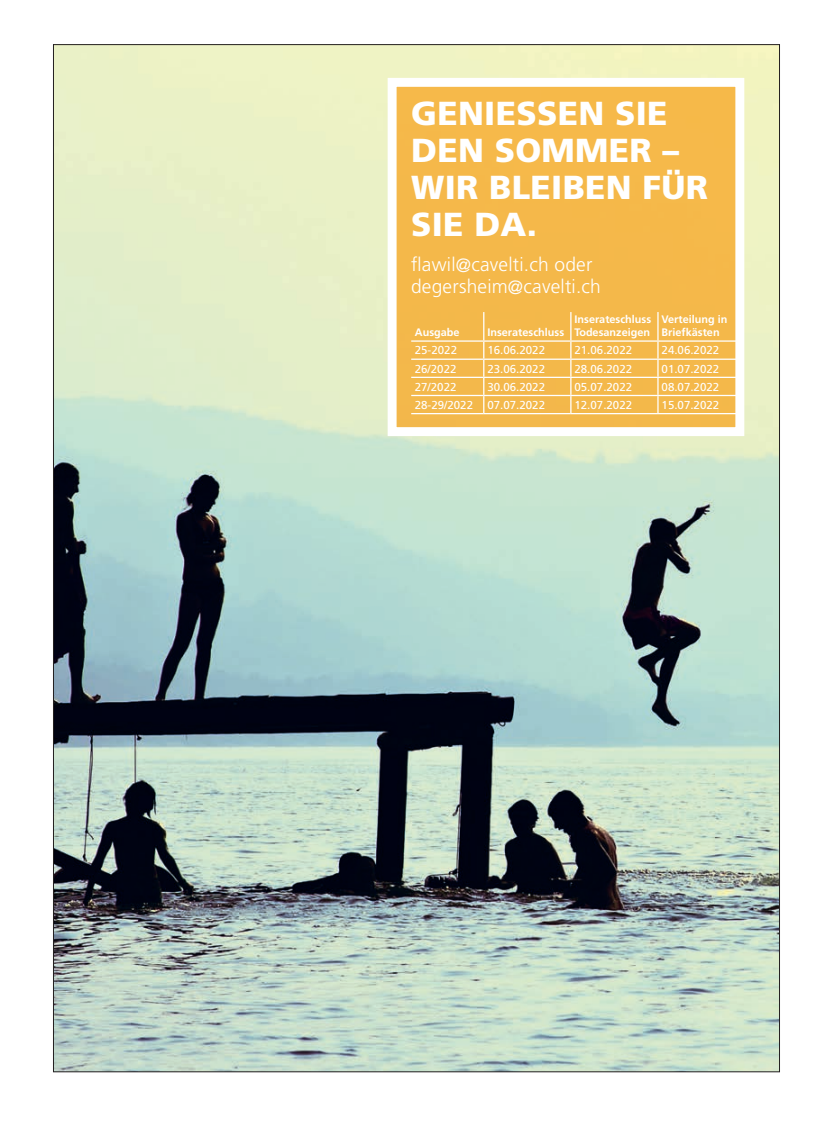
<style>
.page{position:relative;width:833px;height:1134px;background:#fff}
.page>*{position:absolute;margin:0;border:0;box-sizing:border-box;transform-origin:0 0}
.t1{font:900 33.25px/37.1px "Frutiger LT Std";letter-spacing:.01em;color:#fff}
.t2{font:300 19.25px/21.8px "Frutiger LT Std";letter-spacing:.01em;color:#fff}
.t3{font:11.5px "Frutiger LT Std";color:#fff}
.t4{font:700 10.88px/13px "Frutiger LT Std";color:#fff}
</style>
<div class="page">
<img style="left:55px;top:46px;width:723px;height:1024px">
<div style="left:392px;top:82px;width:348px;height:354px;background:#f4b84a"></div>
<div style="left:387px;top:78px;width:357px;height:358px;border:9px solid #fff"></div>
<hr style="left:411px;top:340px;width:73px;height:2px;background:#fff">
<hr style="left:484px;top:340px;width:87px;height:2px;background:#fff">
<hr style="left:571px;top:340px;width:87px;height:2px;background:#fff">
<hr style="left:658px;top:340px;width:80px;height:2px;background:#fff">
<hr style="left:411px;top:359px;width:73px;height:1px;background:#fff">
<hr style="left:484px;top:359px;width:87px;height:1px;background:#fff">
<hr style="left:571px;top:359px;width:87px;height:1px;background:#fff">
<hr style="left:658px;top:359px;width:80px;height:1px;background:#fff">
<hr style="left:411px;top:377px;width:73px;height:1px;background:#fff">
<hr style="left:484px;top:377px;width:87px;height:1px;background:#fff">
<hr style="left:571px;top:377px;width:87px;height:1px;background:#fff">
<hr style="left:658px;top:377px;width:80px;height:1px;background:#fff">
<hr style="left:411px;top:395px;width:73px;height:1px;background:#fff">
<hr style="left:484px;top:395px;width:87px;height:1px;background:#fff">
<hr style="left:571px;top:395px;width:87px;height:1px;background:#fff">
<hr style="left:658px;top:395px;width:80px;height:1px;background:#fff">
<hr style="left:411px;top:413px;width:73px;height:1px;background:#fff">
<hr style="left:484px;top:413px;width:87px;height:1px;background:#fff">
<hr style="left:571px;top:413px;width:87px;height:1px;background:#fff">
<hr style="left:658px;top:413px;width:80px;height:1px;background:#fff">
<svg style="left:483px;top:312px;width:1px;height:101px"></svg>
<svg style="left:570px;top:312px;width:1px;height:101px"></svg>
<svg style="left:657px;top:312px;width:1px;height:101px"></svg>
<h1 class="t1" style="left:411px;top:94px;width:298px">GENIESSEN SIE<br>DEN SOMMER –<br>WIR BLEIBEN FÜR<br>SIE DA.</h1>
<h2 class="t2" style="left:411px;top:254px;width:191px">flawil@cavelti.ch oder degersheim@cavelti.ch</h2>
<p class="t4" style="left:415px;top:325px;width:46px">Ausgabe</p>
<p class="t4" style="left:487px;top:325px;width:78px">Inserateschluss</p>
<p class="t4" style="left:574px;top:312px;width:78px">Inserateschluss<br>Todesanzeigen</p>
<p class="t4" style="left:661px;top:312px;width:67px">Verteilung in<br>Brief kästen</p>
<p class="t3" style="left:415px;top:344px;width:44px">25-2022</p>
<p class="t3" style="left:487px;top:344px;width:59px">16.06.2022</p>
<p class="t3" style="left:574px;top:344px;width:59px">21.06.2022</p>
<p class="t3" style="left:661px;top:344px;width:59px">24.06.2022</p>
<p class="t3" style="left:415px;top:362px;width:43px">26/2022</p>
<p class="t3" style="left:487px;top:362px;width:59px">23.06.2022</p>
<p class="t3" style="left:574px;top:362px;width:59px">28.06.2022</p>
<p class="t3" style="left:661px;top:362px;width:59px">01.07.2022</p>
<p class="t3" style="left:415px;top:380px;width:43px">27/2022</p>
<p class="t3" style="left:487px;top:380px;width:59px">30.06.2022</p>
<p class="t3" style="left:574px;top:380px;width:59px">05.07.2022</p>
<p class="t3" style="left:661px;top:380px;width:59px">08.07.2022</p>
<p class="t3" style="left:415px;top:398px;width:132px">28-29/2022 07.07.2022</p>
<p class="t3" style="left:574px;top:398px;width:59px">12.07.2022</p>
<p class="t3" style="left:661px;top:398px;width:59px">15.07.2022</p>
</div>
